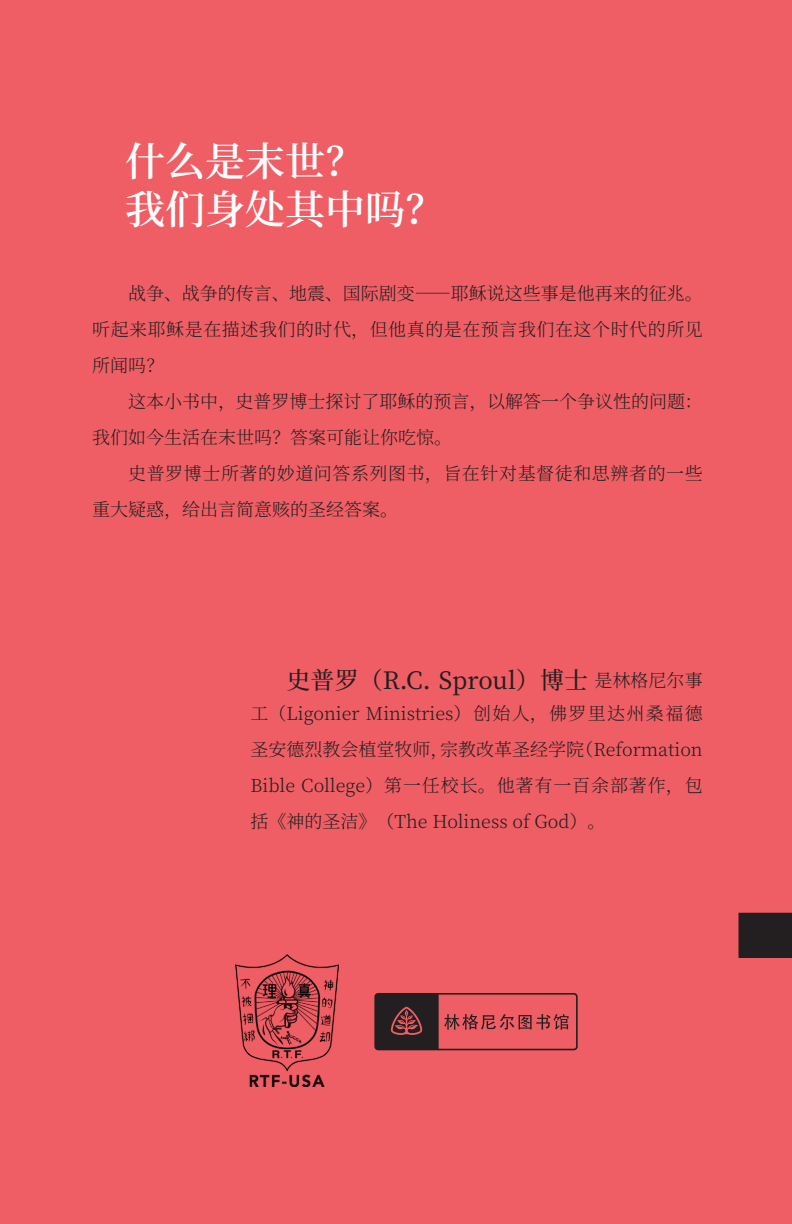
<style>
.page{position:relative;width:792px;height:1224px;background:#fff}
.page>*{position:absolute;margin:0;border:0;box-sizing:border-box;transform-origin:0 0}
.t1{font:600 40px "Source Han Serif CN";color:#fff}
.t2{font:500 24px "Source Han Serif CN";color:#231f20}
.t3{font:300 18px/36px "Source Han Serif CN";color:#231f20;text-align:justify}
.t4{font:300 18px/36px "Source Han Serif CN";letter-spacing:.03em;color:#231f20}
.s1{font-weight:300;font-size:18px}
</style>
<div class="page">
<div style="left:1px;top:0;width:791px;height:1224px;background:#f05e65"></div>
<svg style="left:374px;top:993px;width:204px;height:57px"></svg>
<div style="left:739px;top:913px;width:53px;height:45px;background:#231f20"></div>
<img style="left:236px;top:955px;width:103px;height:131px">
<p class="t1" style="left:125px;top:139px;width:241px">什么是末世？</p>
<p class="t1" style="left:125px;top:187px;width:321px">我们身处其中吗？</p>
<p class="t3" style="left:92px;top:275px;width:612px;text-indent:36px">战争、战争的传言、地震、国际剧变——耶稣说这些事是他再来的征兆。听起来耶稣是在描述我们的时代，但他真的是在预言我们在这个时代的所见所闻吗？</p>
<p class="t3" style="left:92px;top:383px;width:612px;text-indent:36px">这本小书中，史普罗博士探讨了耶稣的预言，以解答一个争议性的问题：我们如今生活在末世吗？答案可能让你吃惊。</p>
<p class="t4" style="left:92px;top:455px;width:612px;text-indent:36px">史普罗博士所著的妙道问答系列图书，旨在针对基督徒和思辨者的一些重大疑惑，给出言简意赅的圣经答案。</p>
<p class="t2" style="left:287px;top:667px;width:418px">史普罗（R.C. Sproul）博士 <span class="s1">是林格尼尔事</span></p>
<p class="t3" style="left:251px;top:696px;width:454px">工（Ligonier Ministries）创始人，佛罗里达州桑福德圣安德烈教会植堂牧师，宗教改革圣经学院（Reformation Bible College）第一任校长。他著有一百余部著作，包括《神的圣洁》（The Holiness of God）。</p>
</div>
